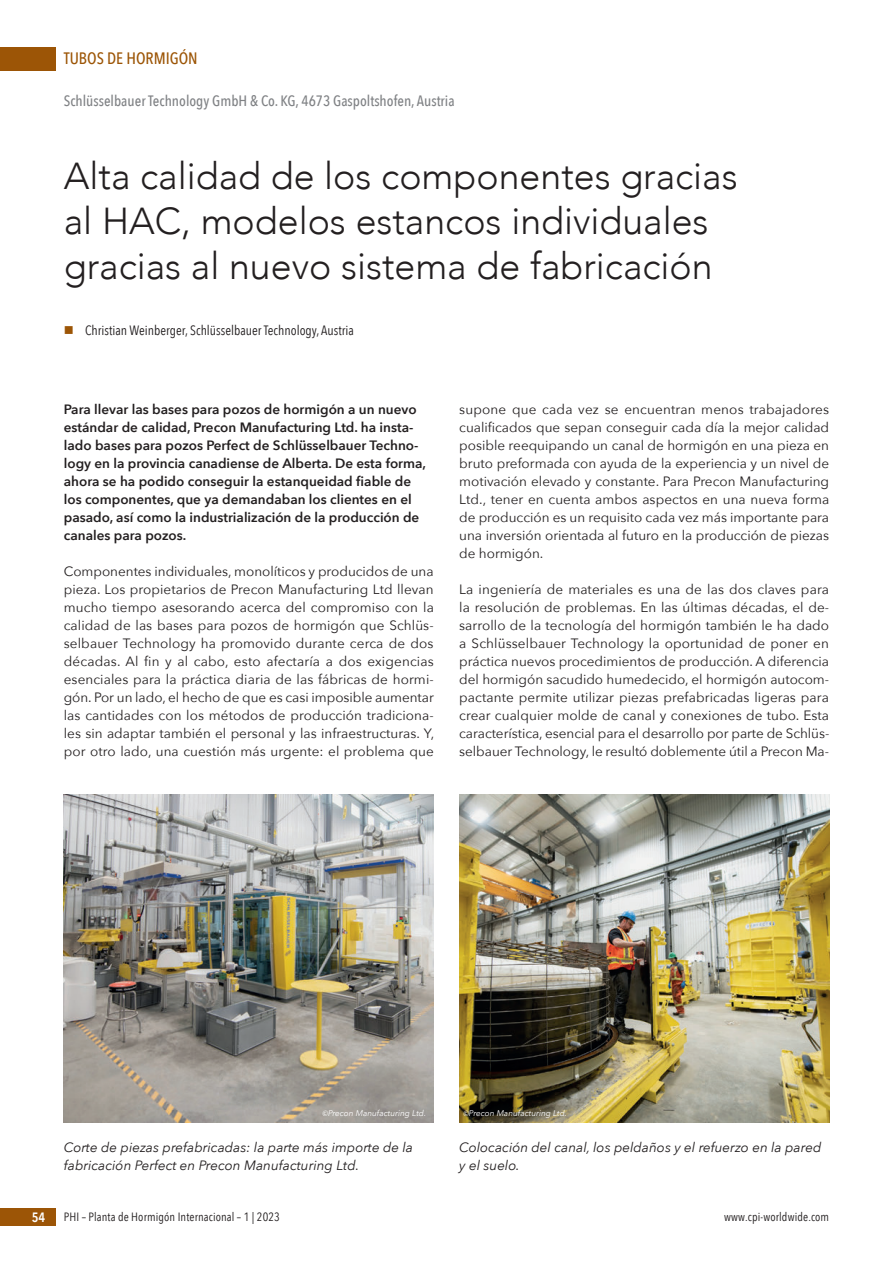
<style>
.page{position:relative;width:893px;height:1263px;background:#fff}
.page>*{position:absolute;margin:0;border:0;box-sizing:border-box;transform-origin:0 0}
.t1{font:300 37.5px/45px "Avenir";color:#231f20}
.t2{font:500 16.5px "Avenir Next Condensed";color:#9c5506}
.t3{font:500 15px "Avenir Next Condensed";color:#808285}
.t4{font:13.5px/18px "Avenir Next";color:#231f20;text-align:justify}
.t5{font:600 13.5px/18px "Avenir Next";color:#231f20}
.t6{font:italic 13.5px/18px "Avenir Next";color:#231f20}
.t7{font:13.5px "Avenir Next Condensed";color:#231f20}
.t8{font:600 13.5px "Avenir Next Condensed";color:#fff}
.t9{font:12px "Avenir Next Condensed";letter-spacing:.01em;color:#231f20}
.t10{font:italic 8.25px "Avenir Next";color:#fff}
.s1{color:#9c5506}
.s2{font-family:"Source Sans Pro"}
</style>
<div class="page">
<div style="left:0;top:47px;width:55px;height:23px;background:#9c5506"></div>
<div style="left:0;top:1208px;width:55px;height:18px;background:#9c5506"></div>
<img style="left:64px;top:794px;width:370px;height:328px">
<img style="left:459px;top:794px;width:370px;height:328px">
<p class="t2" style="left:64px;top:49px;width:135px">TUBOS DE HORMIGÓN</p>
<p class="t3" style="left:64px;top:92px;width:392px">Schlüsselbauer Technology GmbH &amp; Co. KG, 4673 Gaspoltshofen, Austria</p>
<h1 class="t1" style="left:64px;top:153px;width:675px">Alta calidad de los componentes gracias al HAC, modelos estancos individuales gracias al nuevo sistema de fabricación</h1>
<p class="t7" style="left:64px;top:319px;width:292px"><span class="s1">■</span> Christian Weinberger, Schlüsselbauer Technology, Austria</p>
<p class="t5" style="left:64px;top:400px;width:364px">Para llevar las bases para pozos de hormigón a un nuevo estándar de calidad, Precon Manufacturing Ltd. ha insta&shy;lado bases para pozos Perfect de Schlüsselbauer Techno&shy;logy en la provincia canadiense de Alberta. De esta forma, ahora se ha podido conseguir la estanqueidad fiable de los componentes, que ya demandaban los clientes en el pasado, así como la industrialización de la producción de canales para pozos.</p>
<p class="t4" style="left:64px;top:562px;width:372px">Componentes individuales, monolíticos y producidos de una pieza. Los propietarios de Precon Manufacturing Ltd llevan mucho tiempo asesorando acerca del compromiso con la calidad de las bases para pozos de hormigón que Schlüs&shy;selbauer Technology ha promovido durante cerca de dos décadas. Al fin y al cabo, esto afectaría a dos exigencias esenciales para la práctica diaria de las fábricas de hormi&shy;gón. Por un lado, el hecho de que es casi imposible aumentar las cantidades con los métodos de producción tradiciona&shy;les sin adaptar también el personal y las infraestructuras. Y, por otro lado, una cuestión más urgente: el problema que</p>
<p class="t4" style="left:459px;top:400px;width:372px">supone que cada vez se encuentran menos trabajadores cualificados que sepan conseguir cada día la mejor calidad posible reequipando un canal de hormigón en una pieza en bruto preformada con ayuda de la experiencia y un nivel de motivación elevado y constante. Para Precon Manufacturing Ltd., tener en cuenta ambos aspectos en una nueva forma de producción es un requisito cada vez más importante para una inversión orientada al futuro en la producción de piezas de hormigón.</p>
<p class="t4" style="left:459px;top:580px;width:372px">La ingeniería de materiales es una de las dos claves para la resolución de problemas. En las últimas décadas, el de&shy;sarrollo de la tecnología del hormigón también le ha dado a Schlüsselbauer Technology la oportunidad de poner en práctica nuevos procedimientos de producción. A diferencia del hormigón sacudido humedecido, el hormigón autocom&shy;pactante permite utilizar piezas prefabricadas ligeras para crear cualquier molde de canal y conexiones de tubo. Esta característica, esencial para el desarrollo por parte de Schlüs&shy;selbauer Technology, le resultó doblemente útil a Precon Ma-</p>
<p class="t10" style="left:323px;top:1106px;width:105px"><span class="s2">©</span>Precon Manufacturing Ltd.</p>
<p class="t10" style="left:463px;top:1106px;width:105px"><span class="s2">©</span>Precon Manufacturing Ltd.</p>
<p class="t6" style="left:64px;top:1138px;width:351px">Corte de piezas prefabricadas: la parte más importe de la fabricación Perfect en Precon Manufacturing Ltd.</p>
<p class="t6" style="left:459px;top:1138px;width:364px">Colocación del canal, los peldaños y el refuerzo en la pared y el suelo.</p>
<p class="t8" style="left:32px;top:1206px;width:15px">54</p>
<p class="t9" style="left:64px;top:1207px;width:218px">PHI – Planta de Hormigón Internacional – 1 | 2023</p>
<p class="t9" style="left:724px;top:1207px;width:107px">www.cpi-worldwide.com</p>
</div>
